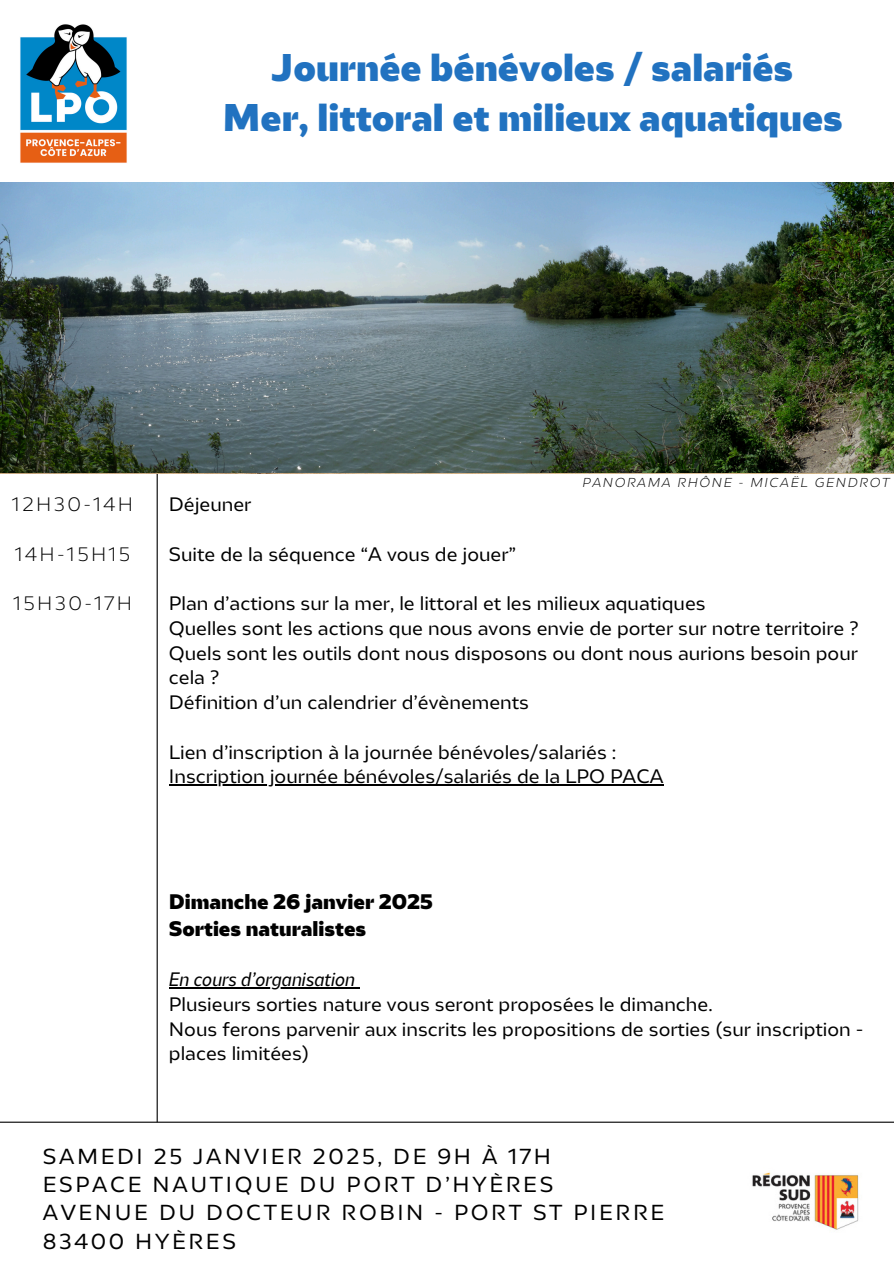
<style>
.page{position:relative;width:894px;height:1264px;background:#fff}
.page>*{position:absolute;margin:0;border:0;box-sizing:border-box;transform-origin:0 0}
.t1{font:900 35.7px/49.5px "LPO";color:#2172c0;text-align:center}
.t2{font:20.1px/28.2px "LPO";letter-spacing:.135em;color:#000}
.t3{font:900 19.5px/27px "LPO";color:#000}
.t4{font:18px/24.8px "LPO";color:#000}
.t5{font:300 18px "LPO";letter-spacing:.135em;color:#000}
.t6{font:italic 300 12px "LPO";letter-spacing:.135em;color:#000}
.s1{font-weight:600;font-style:italic;font-stretch:condensed}
</style>
<div class="page">
<hr style="left:0;top:1121px;width:893px;height:1px;background:#000">
<hr style="left:157px;top:183px;width:1px;height:939px;background:#000">
<img style="left:752px;top:1172px;width:107px;height:58px">
<img style="left:20px;top:24px;width:107px;height:139px">
<hr style="left:169px;top:784px;width:494px;height:1px;background:#000">
<hr style="left:169px;top:987px;width:186px;height:1px;background:#000">
<img style="left:0;top:183px;width:893px;height:289px">
<h5 class="t1" style="left:222px;top:46px;width:622px">Journée bénévoles / salariés<br>Mer, littoral et milieux aquatiques</h5>
<h4 class="t5" style="left:12px;top:497px;width:122px">12H30-14H</h4>
<h4 class="t5" style="left:15px;top:546px;width:116px">14H-15H15</h4>
<h4 class="t5" style="left:13px;top:596px;width:120px">15H30-17H</h4>
<h5 class="t6" style="left:582px;top:478px;width:308px">PANORAMA RHÔNE - MICAËL GENDROT</h5>
<p class="t4" style="left:169px;top:493px;width:84px">Déjeuner</p>
<h1 class="t4" style="left:169px;top:543px;width:348px">Suite de la séquence “A vous de jouer”</h1>
<p class="t4" style="left:169px;top:592px;width:691px">Plan d’actions sur la mer, le littoral et les milieux aquatiques<br>Quelles sont les actions que nous avons envie de porter sur notre territoire ?<br>Quels sont les outils dont nous disposons ou dont nous aurions besoin pour cela ?<br>Définition d’un calendrier d’évènements</p>
<p class="t4" style="left:169px;top:741px;width:449px">Lien d’inscription à la journée bénévoles/salariés :</p>
<p class="t4" style="left:169px;top:765px;width:496px">Inscription journée bénévoles/salariés de la LPO PACA</p>
<p class="t3" style="left:169px;top:890px;width:265px">Dimanche 26 janvier 2025<br>Sorties naturalistes</p>
<p class="t4" style="left:169px;top:968px;width:696px"><span class="s1">En cours d’organisation<br></span>Plusieurs sorties nature vous seront proposées le dimanche.<br>Nous ferons parvenir aux inscrits les propositions de sorties (sur inscription - places limitées)</p>
<h5 class="t2" style="left:43px;top:1144px;width:623px">SAMEDI 25 JANVIER 2025, DE 9H À 17H<br>ESPACE NAUTIQUE DU PORT D’HYÈRES<br>AVENUE DU DOCTEUR ROBIN - PORT ST PIERRE<br>83400 HYÈRES</h5>
</div>
